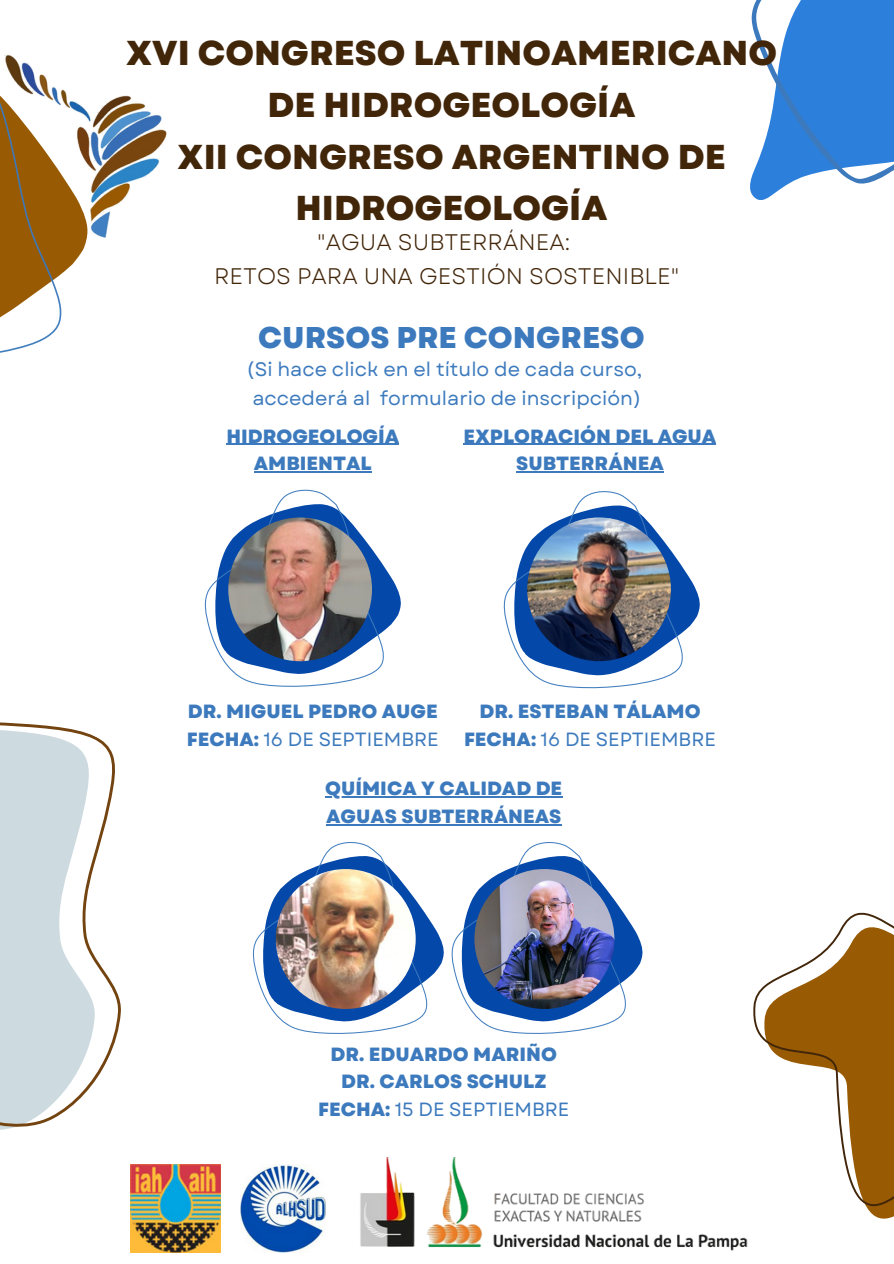
<style>
.page{position:relative;width:894px;height:1264px;background:#fff}
.page>*{position:absolute;margin:0;border:0;box-sizing:border-box;transform-origin:0 0}
.t1{font:800 34.5px/51.8px "Garet";color:#42260a;text-align:center}
.t2{font:800 30px "Garet";color:#3c7abd}
.t3{font:22.5px/33.8px "Garet";color:#42260a;text-align:center}
.t4{font:19.5px "Garet";color:#3c7abd}
.t5{font:800 19.05px/27.9px "Garet";color:#3c7abd;text-align:center}
.t6{font:19.05px "Garet";color:#3c7abd}
.s1{font-weight:800}
</style>
<div class="page">
<svg style="left:750px;top:0;width:143px;height:200px"></svg>
<svg style="left:0;top:241px;width:86px;height:112px"></svg>
<img style="left:240px;top:1164px;width:84px;height:88px">
<img style="left:130px;top:1164px;width:90px;height:88px">
<img style="left:324px;top:1157px;width:424px;height:94px">
<svg style="left:204px;top:489px;width:197px;height:198px"></svg>
<img style="left:228px;top:517px;width:144px;height:144px;border-radius:50%">
<svg style="left:753px;top:912px;width:140px;height:307px"></svg>
<svg style="left:0;top:654px;width:233px;height:476px"></svg>
<svg style="left:503px;top:491px;width:197px;height:198px"></svg>
<img style="left:527px;top:517px;width:143px;height:144px;border-radius:50%">
<img style="left:0;top:55px;width:167px;height:186px">
<hr style="left:226px;top:443px;width:173px;height:1px;background:#3c7abd">
<hr style="left:254px;top:471px;width:117px;height:1px;background:#3c7abd">
<hr style="left:463px;top:443px;width:253px;height:1px;background:#3c7abd">
<hr style="left:516px;top:471px;width:147px;height:1px;background:#3c7abd">
<hr style="left:325px;top:796px;width:237px;height:1px;background:#3c7abd">
<hr style="left:326px;top:824px;width:235px;height:1px;background:#3c7abd">
<img style="left:252px;top:842px;width:391px;height:192px">
<img style="left:474px;top:869px;width:140px;height:139px;border-radius:50%">
<h2 class="t1" style="left:126px;top:27px;width:652px">XVI CONGRESO LATINOAMERICANO<br>DE HIDROGEOLOGÍA<br>XII CONGRESO ARGENTINO DE<br>HIDROGEOLOGÍA</h2>
<p class="t3" style="left:214px;top:225px;width:467px">"AGUA SUBTERRÁNEA:<br>RETOS PARA UNA GESTIÓN SOSTENIBLE"</p>
<p class="t2" style="left:258px;top:316px;width:388px">CURSOS PRE CONGRESO</p>
<h5 class="t4" style="left:246px;top:355px;width:397px">(Si hace click en el título de cada curso,</h5>
<p class="t4" style="left:252px;top:384px;width:390px">accederá al formulario de inscripción)</p>
<p class="t5" style="left:226px;top:422px;width:174px">HIDROGEOLOGÍA<br>AMBIENTAL</p>
<p class="t5" style="left:463px;top:422px;width:254px">EXPLORACIÓN DEL AGUA<br>SUBTERRÁNEA</p>
<p class="t5" style="left:188px;top:697px;width:251px">DR. MIGUEL PEDRO AUGE</p>
<p class="t6" style="left:187px;top:725px;width:253px"><span class="s1">FECHA:</span> 16 DE SEPTIEMBRE</p>
<p class="t5" style="left:479px;top:697px;width:222px">DR. ESTEBAN TÁLAMO</p>
<p class="t6" style="left:464px;top:725px;width:253px"><span class="s1">FECHA:</span> 16 DE SEPTIEMBRE</p>
<p class="t5" style="left:325px;top:774px;width:238px;text-align:left">QUÍMICA Y CALIDAD DE<br>AGUAS SUBTERRÁNEAS</p>
<p class="t5" style="left:330px;top:1040px;width:228px">DR. EDUARDO MARIÑO<br>DR. CARLOS SCHULZ</p>
<p class="t6" style="left:318px;top:1095px;width:253px"><span class="s1">FECHA:</span> 15 DE SEPTIEMBRE</p>
</div>
